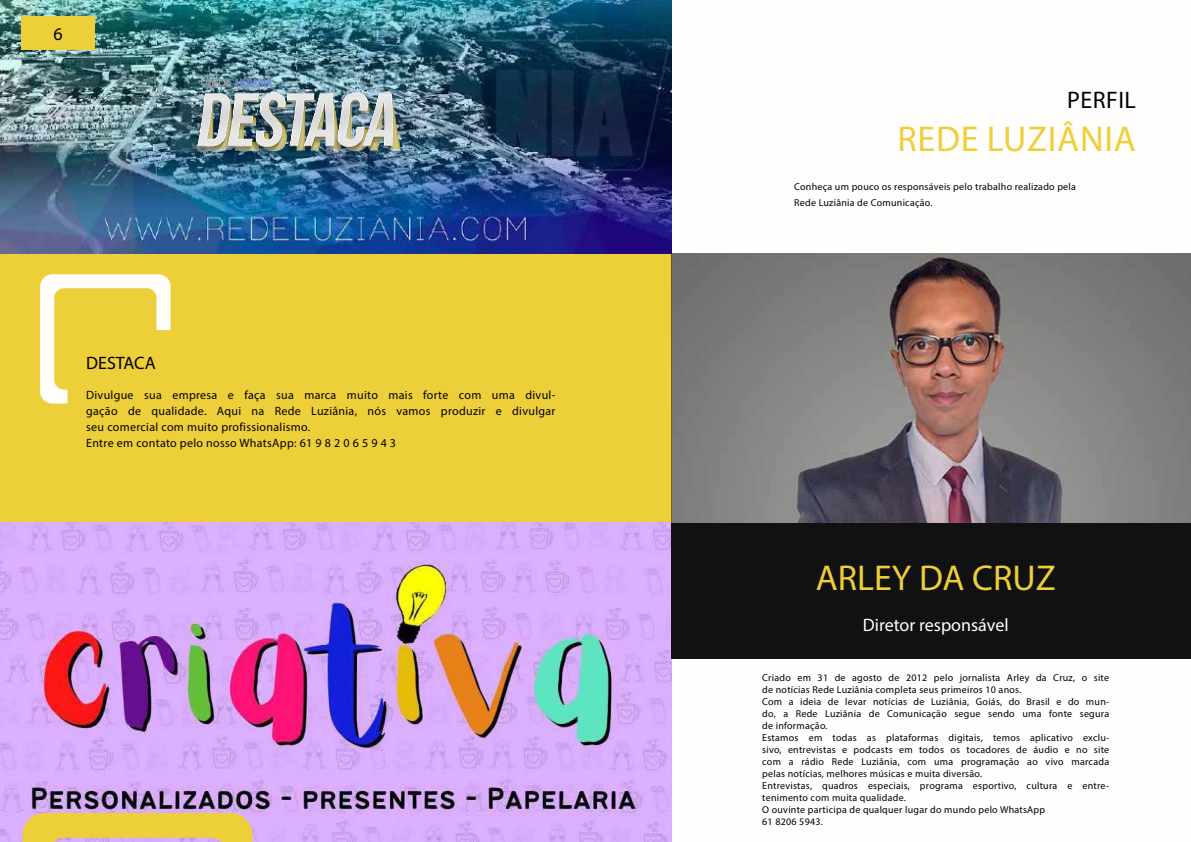
<style>
.page{position:relative;width:1191px;height:842px;background:#fff}
.page>*{position:absolute;margin:0;border:0;box-sizing:border-box;transform-origin:0 0}
.t1{font:36px "Myriad Pro";letter-spacing:.01em;color:#edcf39}
.t2{font:24px "Myriad Pro";letter-spacing:.02em;color:#000}
.t3{font:18px "Myriad Pro";color:#fffefd}
.t4{font:18px "Myriad Pro";color:#000}
.t5{font:12px/16px "Myriad Pro";letter-spacing:.025em;color:#000}
.t6{font:10px/12px "Myriad Pro";letter-spacing:.025em;color:#000}
</style>
<div class="page">
<div style="left:0;top:254px;width:672px;height:269px;background:#edcf39"></div>
<img style="left:0;top:522px;width:672px;height:320px">
<img style="left:0;top:0;width:672px;height:254px">
<div style="left:672px;top:523px;width:519px;height:135px;background:#121111"></div>
<img style="left:672px;top:254px;width:519px;height:269px">
<svg style="left:40px;top:274px;width:131px;height:130px"></svg>
<svg style="left:23px;top:813px;width:229px;height:29px"></svg>
<img style="left:168px;top:68px;width:259px;height:95px">
<div style="left:22px;top:16px;width:73px;height:34px;background:#edcf39"></div>
<h3 class="t4" style="left:53px;top:23px;width:11px">6</h3>
<h3 class="t4" style="left:86px;top:352px;width:71px">DESTACA</h3>
<p class="t5" style="left:86px;top:386px;width:471px">Divulgue sua empresa e faça sua marca muito mais forte com uma divul&shy;gação de qualidade. Aqui na Rede Luziânia, nós vamos produzir e divulgar seu comercial com muito profissionalismo.<br>Entre em contato pelo nosso WhatsApp: 61 9 8 2 0 6 5 9 4 3</p>
<h2 class="t2" style="left:1067px;top:85px;width:70px">PERFIL</h2>
<h1 class="t1" style="left:897px;top:117px;width:240px">REDE LUZIÂNIA</h1>
<p class="t6" style="left:794px;top:178px;width:283px;line-height:16px">Conheça um pouco os responsáveis pelo trabalho realizado pela<br>Rede Luziânia de Comunicação.</p>
<h1 class="t1" style="left:815px;top:556px;width:241px">ARLEY DA CRUZ</h1>
<h3 class="t3" style="left:863px;top:614px;width:147px">Diretor responsável</h3>
<p class="t6" style="left:762px;top:671px;width:348px">Criado em 31 de agosto de 2012 pelo jornalista Arley da Cruz, o site de notícias Rede Luziânia completa seus primeiros 10 anos.<br>Com a ideia de levar notícias de Luziânia, Goiás, do Brasil e do mun&shy;do, a Rede Luziânia de Comunicação segue sendo uma fonte segura de informação.<br>Estamos em todas as plataformas digitais, temos aplicativo exclu&shy;sivo, entrevistas e podcasts em todos os tocadores de áudio e no site com a rádio Rede Luziânia, com uma programação ao vivo marcada pelas notícias, melhores músicas e muita diversão.<br>Entrevistas, quadros especiais, programa esportivo, cultura e entre&shy;tenimento com muita qualidade.<br>O ouvinte participa de qualquer lugar do mundo pelo WhatsApp<br>61 8206 5943.</p>
</div>
